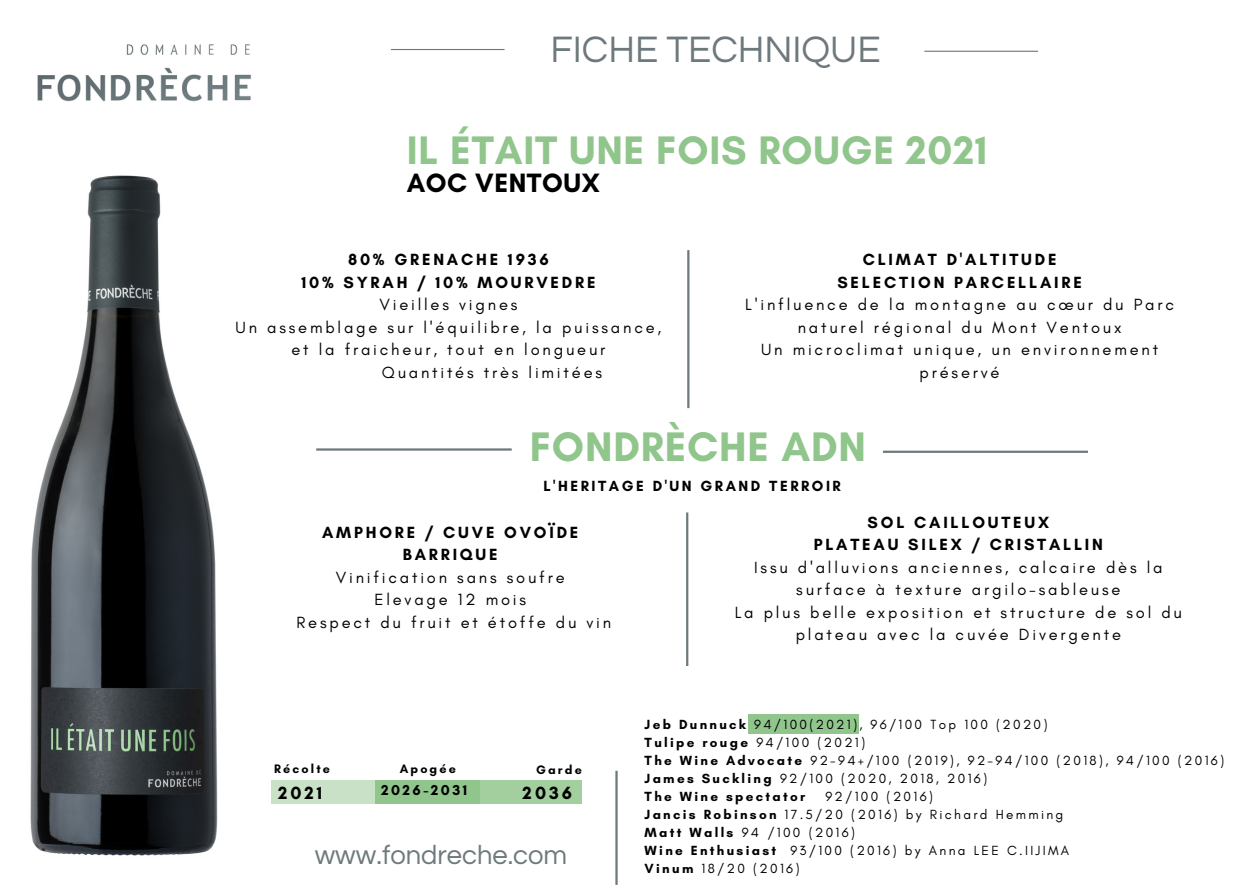
<style>
.page{position:relative;width:1233px;height:894px;background:#fff}
.page>*{position:absolute;margin:0;border:0;box-sizing:border-box;transform-origin:0 0}
.t1{font:700 42px "Glacial Indifference";letter-spacing:.02em;color:#90c58c}
.t2{font:700 40.5px "Glacial Indifference";letter-spacing:.02em;color:#90c58c}
.t3{font:38.25px "Questrial";color:#6d797d}
.t4{font:27.3px "Questrial";color:#6d797d}
.t5{font:700 27px "Glacial Indifference";letter-spacing:.02em;color:#000}
.t6{font:700 18px "Glacial Indifference";letter-spacing:.17em;color:#000}
.t7{font:16.5px/22.5px "Glacial Indifference";letter-spacing:.17em;color:#000;text-align:center}
.t8{font:700 16.5px "Glacial Indifference";letter-spacing:.17em;color:#000}
.t9{font:700 15px "Glacial Indifference";letter-spacing:.17em;color:#000}
.t10{font:700 14.55px "Glacial Indifference";letter-spacing:.17em;color:#000}
.t11{font:13.5px "Glacial Indifference";letter-spacing:.17em;color:#000}
.t12{font:700 13.5px "Glacial Indifference";letter-spacing:.17em;color:#000}
.t13{font:700 12.45px "Glacial Indifference";letter-spacing:.17em;color:#000}
.s1{font-weight:700}
</style>
<div class="page">
<img style="left:37px;top:44px;width:215px;height:58px">
<hr style="left:391px;top:49px;width:114px;height:1px;background:#6d797d">
<hr style="left:924px;top:51px;width:114px;height:1px;background:#6d797d">
<hr style="left:316px;top:448px;width:196px;height:2px;background:#6d797d">
<hr style="left:883px;top:450px;width:205px;height:3px;background:#6d797d">
<hr style="left:687px;top:250px;width:2px;height:158px;background:#6d797d">
<hr style="left:686px;top:512px;width:2px;height:153px;background:#6d797d">
<img style="left:30px;top:175px;width:188px;height:681px">
<hr style="left:615px;top:770px;width:3px;height:114px;background:#6d797d">
<svg style="left:271px;top:780px;width:208px;height:23px;background:#acd3a9"></svg>
<div style="left:479px;top:779px;width:103px;height:24px;background:#a3cf9f"></div>
<div style="left:749px;top:714px;width:110px;height:19px;background:#90c58c"></div>
<p class="t3" style="left:551px;top:31px;width:332px">FICHE TECHNIQUE</p>
<p class="t2" style="left:407px;top:125px;width:582px">IL ÉTAIT UNE FOIS ROUGE 2021</p>
<p class="t5" style="left:407px;top:166px;width:194px">AOC VENTOUX</p>
<p class="t8" style="left:348px;top:249px;width:202px">80% GRENACHE 1936</p>
<p class="t8" style="left:301px;top:272px;width:296px">10% SYRAH / 10% MOURVEDRE</p>
<p class="t7" style="left:380px;top:293px;width:139px">Vieilles vignes</p>
<p class="t7" style="left:236px;top:316px;width:427px">Un assemblage sur l'équilibre, la puissance,</p>
<p class="t7" style="left:292px;top:338px;width:315px">et la fraicheur, tout en longueur</p>
<p class="t7" style="left:382px;top:361px;width:222px">Quantités très limitées</p>
<p class="t7" style="left:745px;top:248px;width:430px"><span class="s1">CLIMAT D'ALTITUDE<br>SELECTION PARCELLAIRE<br></span>L'influence de la montagne au cœur du Parc naturel régional du Mont Ventoux<br>Un microclimat unique, un environnement préservé</p>
<p class="t1" style="left:530px;top:421px;width:338px">FONDRÈCHE ADN</p>
<h4 class="t9" style="left:543px;top:477px;width:299px">L'HERITAGE D'UN GRAND TERROIR</h4>
<p class="t7" style="left:297px;top:520px;width:316px"><span class="s1">AMPHORE / CUVE OVOÏDE<br>BARRIQUE<br></span>Vinification sans soufre<br>Elevage 12 mois<br>Respect du fruit et étoffe du vin</p>
<p class="t7" style="left:735px;top:510px;width:449px"><span class="s1">SOL CAILLOUTEUX<br>PLATEAU SILEX / CRISTALLIN<br></span>Issu d'alluvions anciennes, calcaire dès la surface à texture argilo-sableuse<br>La plus belle exposition et structure de sol du plateau avec la cuvée Divergente</p>
<p class="t13" style="left:274px;top:760px;width:57px">Récolte</p>
<p class="t13" style="left:400px;top:760px;width:58px">Apogée</p>
<p class="t13" style="left:536px;top:761px;width:47px">Garde</p>
<h1 class="t10" style="left:381px;top:781px;width:88px">2026-2031</h1>
<p class="t6" style="left:278px;top:781px;width:46px">2021</p>
<p class="t6" style="left:523px;top:781px;width:51px">2036</p>
<p class="t4" style="left:315px;top:841px;width:254px">www.fondreche.com</p>
<h5 class="t11" style="left:645px;top:716px;width:405px"><span class="s1">Jeb Dunnuck</span> 94/100(2021), 96/100 Top 100 (2020)</h5>
<h5 class="t11" style="left:645px;top:734px;width:222px"><span class="s1">Tulipe rouge</span> 94/100 (2021)</h5>
<h1 class="t11" style="left:645px;top:752px;width:581px"><span class="s1">The Wine Advocate</span> 92-94+/100 (2019), 92-94/100 (2018), 94/100 (2016)</h1>
<h6 class="t11" style="left:645px;top:770px;width:344px"><span class="s1">James Suckling</span> 92/100 (2020, 2018, 2016)</h6>
<h5 class="t12" style="left:645px;top:788px;width:162px">The Wine spectator</h5>
<h5 class="t11" style="left:825px;top:788px;width:109px">92/100 (2016)</h5>
<h5 class="t11" style="left:645px;top:806px;width:420px"><span class="s1">Jancis Robinson</span> 17.5/20 (2016) by Richard Hemming</h5>
<p class="t11" style="left:645px;top:824px;width:212px"><span class="s1">Matt Walls</span> 94 /100 (2016)</p>
<p class="t11" style="left:645px;top:842px;width:426px"><span class="s1">Wine Enthusiast</span> 93/100 (2016) by Anna LEE C.IIJIMA</p>
<p class="t11" style="left:645px;top:860px;width:156px"><span class="s1">Vinum</span> 18/20 (2016)</p>
</div>
